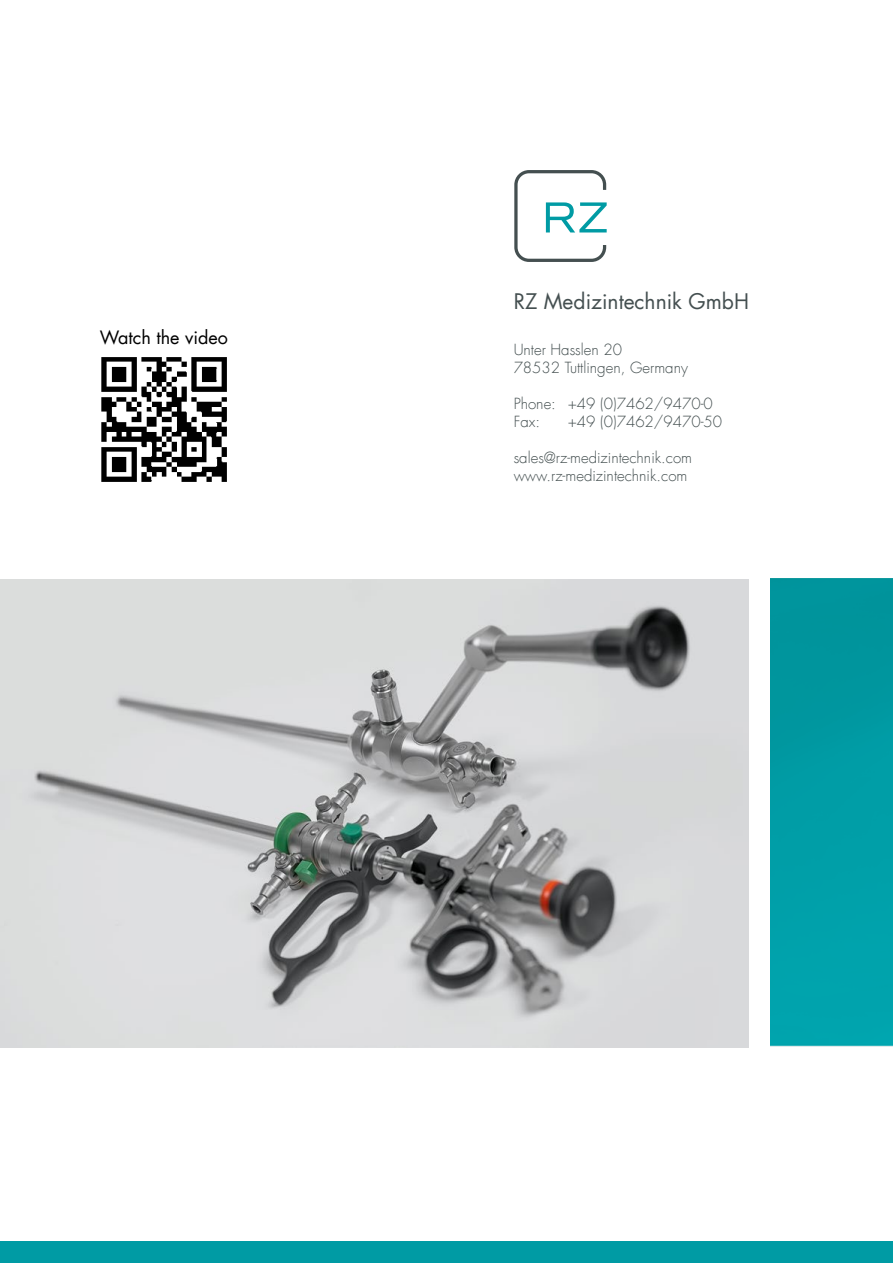
<style>
.page{position:relative;width:893px;height:1263px;background:#fff}
.page>*{position:absolute;margin:0;border:0;box-sizing:border-box;transform-origin:0 0}
.t1{font:21px "Futura LT";color:#444f50}
.t2{font:18px "Futura LT";color:#000}
.t3{font:300 15px/18px "Futura LT";color:#444f50}
</style>
<div class="page">
<img style="left:771px;top:578px;width:122px;height:468px">
<img style="left:0;top:579px;width:748px;height:468px">
<div style="left:0;top:1242px;width:893px;height:21px;background:#009ba4"></div>
<img style="left:101px;top:357px;width:126px;height:125px">
<svg style="left:514px;top:170px;width:93px;height:92px"></svg>
<p class="t2" style="left:100px;top:325px;width:130px">Watch the video</p>
<h1 class="t1" style="left:514px;top:287px;width:237px">RZ Medizintechnik GmbH</h1>
<p class="t3" style="left:514px;top:341px;width:176px">Unter Hasslen 20<br>78532 Tuttlingen, Germany</p>
<p class="t3" style="left:514px;top:395px;width:201px">Phone: +49 (0)7462/9470-0<br>Fax:</p>
<p class="t3" style="left:568px;top:413px;width:156px">+49 (0)7462/9470-50</p>
<p class="t3" style="left:514px;top:449px;width:180px">sales@rz-medizintechnik.com www.rz-medizintechnik.com</p>
</div>
